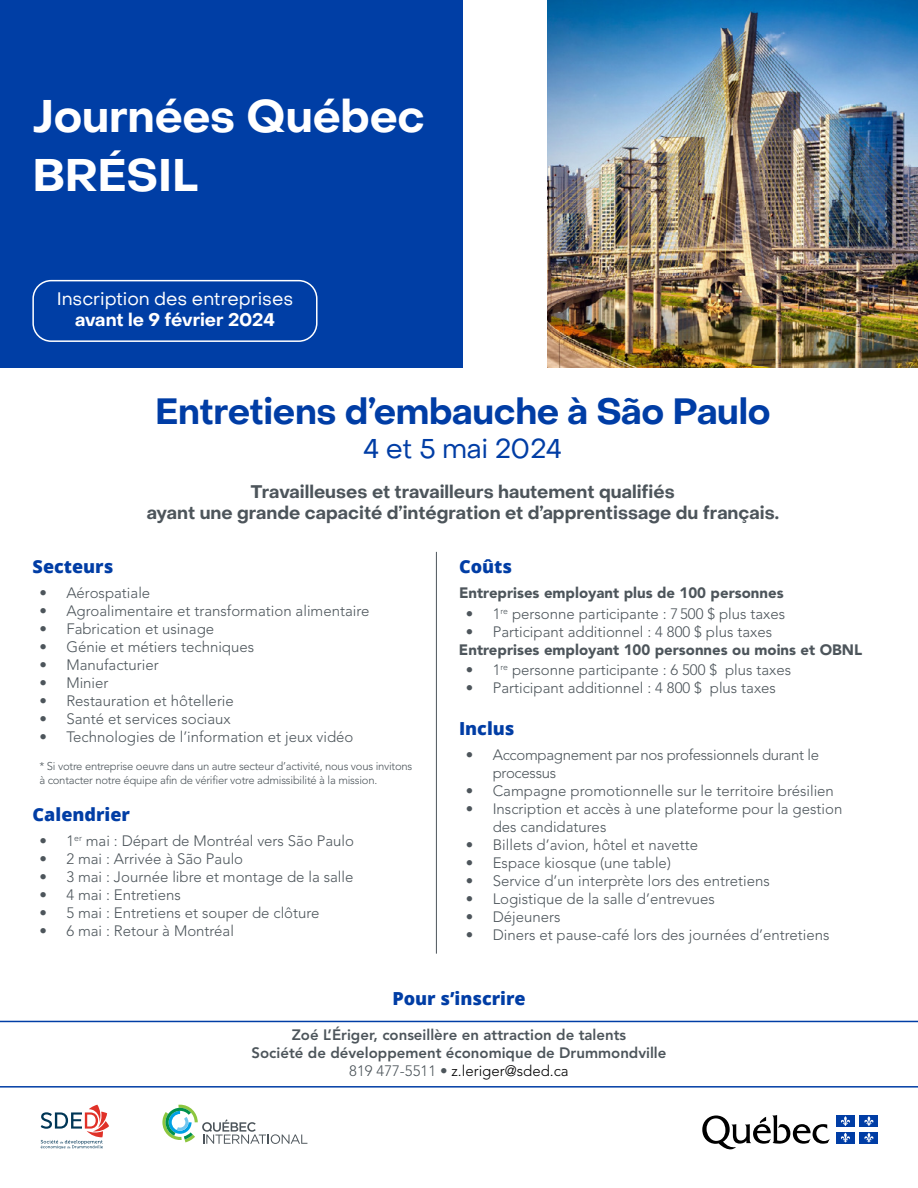
<style>
.page{position:relative;width:918px;height:1188px;background:#fff}
.page>*{position:absolute;margin:0;border:0;box-sizing:border-box;transform-origin:0 0}
.t1{font:700 45px/58.5px "Object Sans";letter-spacing:-.005em;color:#fff}
.t2{font:700 36px "Object Sans";letter-spacing:-.01em;color:#003da5}
.t3{font:27px "Object Sans";letter-spacing:-.01em;color:#003da5}
.t4{font:700 18px/21.6px "Object Sans";color:#4d555b;text-align:center}
.t5{font:800 18px "Open Sans";color:#003da5}
.t6{font:18px "Object Sans";letter-spacing:-.005em;color:#fff}
.t7{font:700 18px "Object Sans";letter-spacing:-.01em;color:#fff}
.t8{font:300 15px/18px "Avenir LT Std";color:#4d555b}
.t9{font:800 15px/18px "Avenir LT Std";color:#4d555b;text-align:center}
.t10{font:900 15px "Avenir LT Std";color:#4d555b}
.t11{font:300 15px/18px "Avenir LT Std";letter-spacing:-.02em;color:#4d555b}
.t12{font:300 11.25px/14.4px "Avenir LT Std";letter-spacing:-.02em;color:#4d555b}
.s1{font-weight:300}
.s2{font-weight:300;color:#000}
</style>
<div class="page">
<hr style="left:436px;top:552px;width:1px;height:402px;background:#4d555b">
<svg style="left:702px;top:1115px;width:128px;height:35px"></svg>
<div style="left:836px;top:1116px;width:19px;height:11px;background:#003da5"></div>
<svg style="left:841px;top:1116px;width:9px;height:10px"></svg>
<div style="left:860px;top:1116px;width:18px;height:11px;background:#003da5"></div>
<svg style="left:864px;top:1116px;width:10px;height:10px"></svg>
<div style="left:836px;top:1132px;width:19px;height:11px;background:#003da5"></div>
<svg style="left:841px;top:1133px;width:9px;height:10px"></svg>
<div style="left:860px;top:1132px;width:18px;height:11px;background:#003da5"></div>
<svg style="left:864px;top:1133px;width:10px;height:10px"></svg>
<svg style="left:0;top:1021px;width:918px;height:67px"></svg>
<svg style="left:41px;top:1105px;width:68px;height:44px"></svg>
<svg style="left:162px;top:1105px;width:145px;height:39px"></svg>
<div style="left:0;top:0;width:463px;height:367px;background:#003ea5"></div>
<div style="left:32px;top:280px;width:286px;height:62px;border:2px solid #fff;border-radius:18px"></div>
<img style="left:548px;top:0;width:370px;height:367px">
<h1 class="t1" style="left:32px;top:88px;width:394px">Journées Québec<br>BRÉSIL</h1>
<p class="t6" style="left:57px;top:288px;width:238px">Inscription des entreprises</p>
<p class="t7" style="left:75px;top:309px;width:201px">avant le 9 février 2024</p>
<h2 class="t2" style="left:155px;top:389px;width:617px">Entretiens d’embauche à São Paulo</h2>
<h3 class="t3" style="left:363px;top:432px;width:201px">4 et 5 mai 2024</h3>
<p class="t4" style="left:147px;top:481px;width:634px">Travailleuses et travailleurs hautement qualifiés<br>ayant une grande capacité d’intégration et d’apprentissage du français.</p>
<p class="t5" style="left:33px;top:553px;width:82px">Secteurs</p>
<p class="t8" style="left:39px;top:584px;width:112px">• Aérospatiale</p>
<p class="t8" style="left:39px;top:602px;width:332px">• Agroalimentaire et transformation alimentaire</p>
<p class="t8" style="left:39px;top:620px;width:176px">• Fabrication et usinage</p>
<p class="t8" style="left:39px;top:638px;width:216px">• Génie et métiers techniques</p>
<p class="t8" style="left:39px;top:656px;width:121px">• Manufacturier</p>
<p class="t8" style="left:39px;top:674px;width:71px">• Minier</p>
<p class="t8" style="left:39px;top:692px;width:196px">• Restauration et hôtellerie</p>
<p class="t8" style="left:39px;top:710px;width:193px">• Santé et services sociaux</p>
<p class="t8" style="left:39px;top:728px;width:316px">• Technologies de l’information et jeux vidéo</p>
<p class="t12" style="left:39px;top:759px;width:375px">* Si votre entreprise oeuvre dans un autre secteur d’activité, nous vous invitons à contacter notre équipe afin de vérifier votre admissibilité à la mission.</p>
<p class="t5" style="left:33px;top:801px;width:99px">Calendrier</p>
<p class="t8" style="left:39px;top:832px;width:316px">• 1<sup>er</sup> mai : Départ de Montréal vers São Paulo</p>
<p class="t8" style="left:39px;top:850px;width:205px">• 2 mai : Arrivée à São Paulo</p>
<p class="t8" style="left:39px;top:868px;width:316px">• 3 mai : Journée libre et montage de la salle</p>
<p class="t8" style="left:39px;top:886px;width:143px">• 4 mai : Entretiens</p>
<p class="t8" style="left:39px;top:904px;width:282px">• 5 mai : Entretiens et souper de clôture</p>
<p class="t8" style="left:39px;top:922px;width:196px">• 6 mai : Retour à Montréal</p>
<p class="t5" style="left:459px;top:553px;width:55px">Coûts</p>
<p class="t10" style="left:459px;top:584px;width:326px">Entreprises employant plus de 100 personnes</p>
<p class="t8" style="left:466px;top:605px;width:321px">• 1<sup>re</sup> personne participante : 7500 $ plus taxes</p>
<p class="t8" style="left:466px;top:623px;width:308px">• Participant additionnel : 4 800 $ plus taxes</p>
<p class="t10" style="left:459px;top:640px;width:405px">Entreprises employant 100 personnes ou moins et OBNL</p>
<p class="t8" style="left:466px;top:661px;width:327px">• 1<sup>re</sup> personne participante : 6 500 $ plus taxes</p>
<p class="t8" style="left:466px;top:679px;width:312px">• Participant additionnel : 4 800 $ plus taxes</p>
<p class="t5" style="left:459px;top:715px;width:57px">Inclus</p>
<p class="t11" style="left:493px;top:746px;width:328px;text-indent:-27px">• Accompagnement par nos professionnels durant le processus</p>
<p class="t8" style="left:466px;top:782px;width:370px">• Campagne promotionnelle sur le territoire brésilien</p>
<p class="t8" style="left:493px;top:800px;width:351px;text-indent:-27px">• Inscription et accès à une plateforme pour la gestion des candidatures</p>
<p class="t8" style="left:466px;top:836px;width:234px">• Billets d’avion, hôtel et navette</p>
<p class="t8" style="left:466px;top:854px;width:207px">• Espace kiosque (une table)</p>
<p class="t8" style="left:466px;top:872px;width:306px">• Service d’un interprète lors des entretiens</p>
<p class="t8" style="left:466px;top:890px;width:251px">• Logistique de la salle d’entrevues</p>
<p class="t8" style="left:466px;top:908px;width:96px">• Déjeuners</p>
<p class="t8" style="left:466px;top:926px;width:365px">• Diners et pause-café lors des journées d’entretiens</p>
<p class="t5" style="left:392px;top:985px;width:135px">Pour s’inscrire</p>
<p class="t9" style="left:252px;top:1025px;width:416px">Zoé L’Ériger, conseillère en attraction de talents<br>Société de développement économique de Drummondville<br><span class="s1">819 477-5511 •</span> <span class="s2">z.leriger@sded.ca</span></p>
</div>
